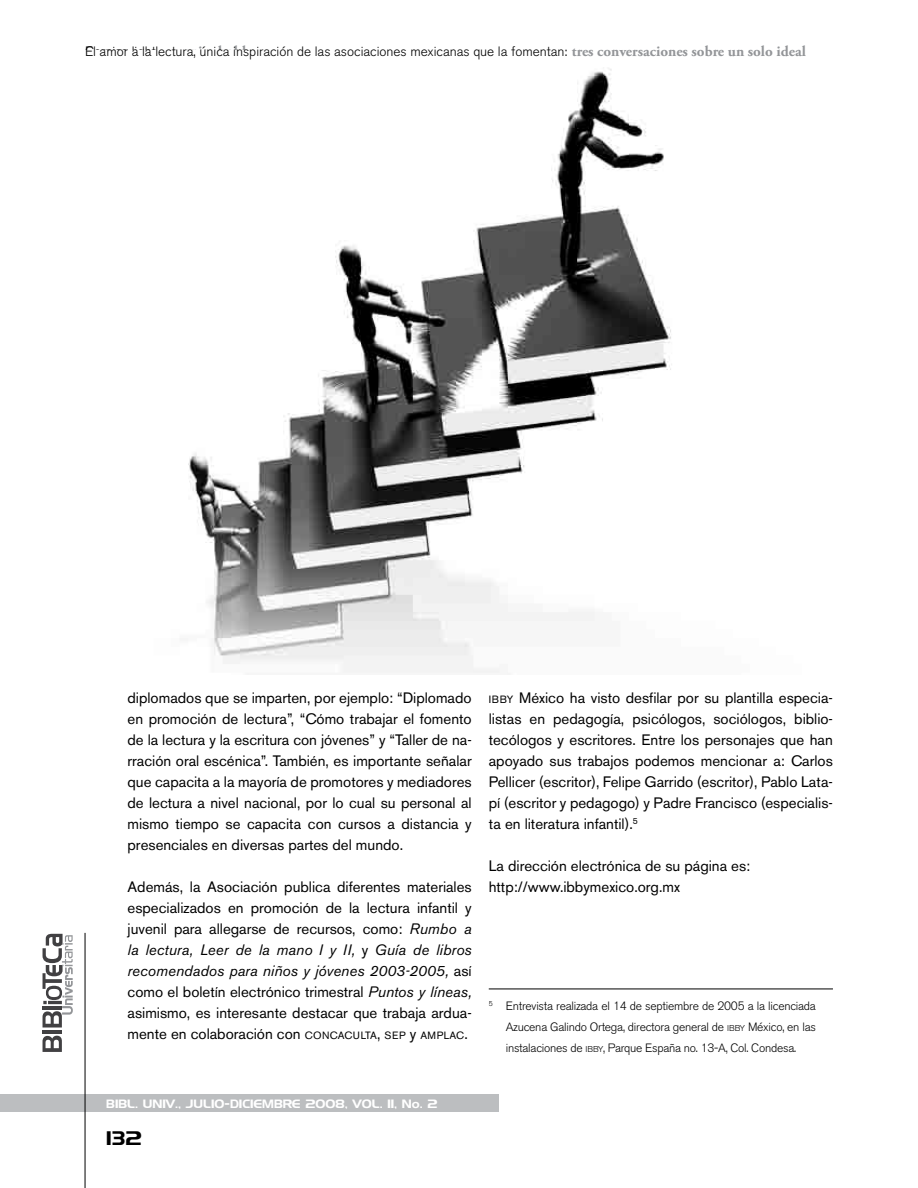
<style>
.page{position:relative;width:918px;height:1188px;background:#fff}
.page>*{position:absolute;margin:0;border:0;box-sizing:border-box;transform-origin:0 0}
.t1{font:19.5px "Denmark";color:#000}
.t2{font:15px/21px "Akzidenz Grotesk BE";color:#000;text-align:justify}
.t3{font:300 13.5px "Akzidenz Grotesk BE";color:#000}
.t4{font:300 12px/21px "Akzidenz Grotesk BE";letter-spacing:-.02em;color:#000;text-align:justify}
.t5{font:12px "Denmark";color:#fff}
.s1{font-family:"Adobe Garamond Pro";font-weight:700;font-size:15px;color:#939598}
.s2{font-style:italic}
.s3{font-size:10.5px}
.s4{font-size:8.4px}
</style>
<div class="page">
<svg style="left:43px;top:1036px;width:19px;height:16px"></svg>
<hr style="left:43px;top:1030px;width:19px;height:4px;background:#414042">
<svg style="left:43px;top:934px;width:30px;height:94px"></svg>
<div style="left:0;top:1094px;width:498px;height:17px;background:#bcbec0"></div>
<hr style="left:85px;top:933px;width:1px;height:255px;background:#000">
<hr style="left:489px;top:989px;width:344px;height:1px;background:#000">
<img style="left:188px;top:68px;width:484px;height:605px">
<p class="t3" style="left:85px;top:44px;width:163px">Cornisa light <span class="s1">y cornisa bold</span></p>
<p class="t3" style="left:85px;top:44px;width:722px">El amor a la lectura, única inspiración de las asociaciones mexicanas que la fomentan: <span class="s1">tres conversaciones sobre un solo ideal</span></p>
<p class="t2" style="left:128px;top:688px;width:346px">diplomados que se imparten, por ejemplo: “Diplomado en promoción de lectura”, “Cómo trabajar el fomento de la lectura y la escritura con jóvenes” y “Taller de na&shy;rración oral escénica”. También, es importante señalar que capacita a la mayoría de promotores y mediadores de lectura a nivel nacional, por lo cual su personal al mismo tiempo se capacita con cursos a distancia y presenciales en diversas partes del mundo.</p>
<p class="t2" style="left:128px;top:877px;width:346px">Además, la Asociación publica diferentes materiales especializados en promoción de la lectura infantil y juvenil para allegarse de recursos, como: <span class="s2">Rumbo a la lectura, Leer de la mano I y</span> <span class="s2">I</span><span class="s2">I,</span> y <span class="s2">Guía de libros recomendados para niños y jóvenes 2003-2005,</span> así como el boletín electrónico trimestral <span class="s2">Puntos y líneas, </span>asimismo, es interesante destacar que trabaja ardua&shy;mente en colaboración con <span class="s3">CONCACULTA</span>, <span class="s3">SEP</span> y <span class="s3">AMPLAC</span>.</p>
<p class="t2" style="left:489px;top:688px;width:346px"><span class="s3">IBBY</span> México ha visto desfilar por su plantilla especia&shy;listas en pedagogía, psicólogos, sociólogos, biblio&shy;tecólogos y escritores. Entre los personajes que han apoyado sus trabajos podemos mencionar a: Carlos Pellicer (escritor), Felipe Garrido (escritor), Pablo Lata&shy;pí (escritor y pedagogo) y Padre Francisco (especialis&shy;ta en literatura infantil).<sup>5</sup></p>
<p class="t2" style="left:489px;top:856px;width:263px">La dirección electrónica de su página es: http://www.ibbymexico.org.mx</p>
<p class="t4" style="left:506px;top:996px;width:312px;text-indent:-17px"><sup>5</sup> Entrevista realizada el 14 de septiembre de 2005 a la licenciada Azucena Galindo Ortega, directora general de <span class="s4">ibby</span> México, en las instalaciones de <span class="s4">ibby</span>, Parque España no. 13-A, Col. Condesa.</p>
<p class="t5" style="left:106px;top:1096px;width:333px">BIBL. UNIV., JULIO-DICIEMBRE 2008, VOL. 11, No. 2</p>
<h1 class="t1" style="left:106px;top:1127px;width:37px">132</h1>
</div>
